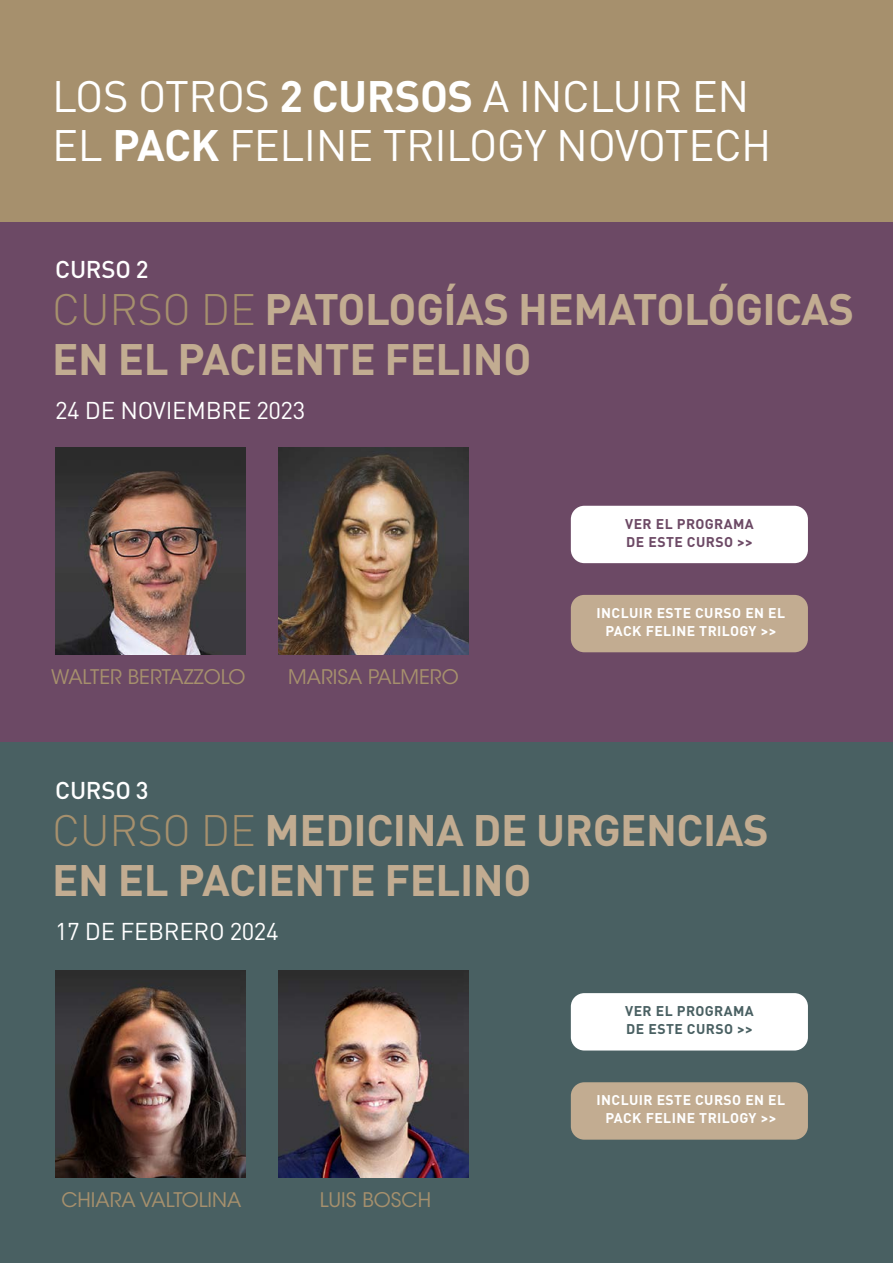
<style>
.page{position:relative;width:893px;height:1263px;background:#fff}
.page>*{position:absolute;margin:0;border:0;box-sizing:border-box;transform-origin:0 0}
.t1{font:700 43.5px/49.5px "DIN Pro";letter-spacing:-.01em;color:#c2ac91}
.t2{font:43.5px/49.5px "DIN Pro";letter-spacing:-.01em;color:#fff}
.t3{font:24px "DIN Pro";letter-spacing:-.01em;color:#fff}
.t4{font:500 24px "DIN Pro";letter-spacing:-.01em;color:#fff}
.t5{font:19.95px "ITC Avant Garde Std";color:#a6906d}
.t6{font:700 13.95px/17.9px "DIN Pro";letter-spacing:.03em;color:#fff;text-align:center}
.t7{font:700 13.95px/17.9px "DIN Pro";letter-spacing:.03em;color:#6c4965}
.t8{font:700 13.95px/17.9px "DIN Pro";letter-spacing:.03em;color:#496062}
.s1{font-weight:700}
.s2{font-weight:300;color:#a6906d}
</style>
<div class="page">
<div style="left:0;top:221px;width:893px;height:521px;background:#6c4965"></div>
<div style="left:0;top:742px;width:893px;height:521px;background:#496062"></div>
<div style="left:0;top:0;width:893px;height:221px;background:#a6906d"></div>
<img style="left:56px;top:447px;width:190px;height:207px">
<img style="left:56px;top:970px;width:190px;height:208px">
<img style="left:279px;top:447px;width:189px;height:207px">
<img style="left:279px;top:970px;width:189px;height:208px">
<div style="left:571px;top:506px;width:237px;height:57px;background:#fff;border-radius:13px"></div>
<div style="left:571px;top:993px;width:237px;height:57px;background:#fff;border-radius:13px"></div>
<div style="left:571px;top:595px;width:237px;height:57px;background:#c2ac91;border-radius:13px"></div>
<div style="left:571px;top:1082px;width:237px;height:58px;background:#c2ac91;border-radius:13px"></div>
<p class="t2" style="left:52px;top:70px;width:721px">LOS OTROS <span class="s1">2 CURSOS</span> A INCLUIR EN<br>EL <span class="s1">PACK</span> FELINE TRILOGY NOVOTECH</p>
<p class="t4" style="left:55px;top:253px;width:95px">CURSO 2</p>
<p class="t1" style="left:52px;top:283px;width:803px"><span class="s2">CURSO DE</span> PATOLOGÍAS HEMATOLÓGICAS<br>EN EL PACIENTE FELINO</p>
<p class="t3" style="left:55px;top:394px;width:252px">24 DE NOVIEMBRE 2023</p>
<p class="t5" style="left:51px;top:665px;width:196px">WALTER BERTAZZOLO</p>
<p class="t4" style="left:55px;top:774px;width:95px">CURSO 3</p>
<p class="t5" style="left:288px;top:665px;width:172px">MARISA PALMERO</p>
<p class="t7" style="left:625px;top:514px;width:130px">VER EL PROGRAMA<br>DE ESTE CURSO &gt;&gt;</p>
<p class="t6" style="left:597px;top:603px;width:190px">INCLUIR ESTE CURSO EN EL<br>PACK FELINE TRILOGY &gt;&gt;</p>
<p class="t1" style="left:52px;top:804px;width:718px"><span class="s2">CURSO DE</span> MEDICINA DE URGENCIAS<br>EN EL PACIENTE FELINO</p>
<p class="t3" style="left:55px;top:915px;width:225px">17 DE FEBRERO 2024</p>
<p class="t5" style="left:62px;top:1188px;width:181px">CHIARA VALTOLINA</p>
<p class="t5" style="left:320px;top:1188px;width:113px">LUIS BOSCH</p>
<p class="t8" style="left:625px;top:1002px;width:130px">VER EL PROGRAMA<br>DE ESTE CURSO &gt;&gt;</p>
<p class="t6" style="left:597px;top:1091px;width:190px">INCLUIR ESTE CURSO EN EL<br>PACK FELINE TRILOGY &gt;&gt;</p>
</div>
